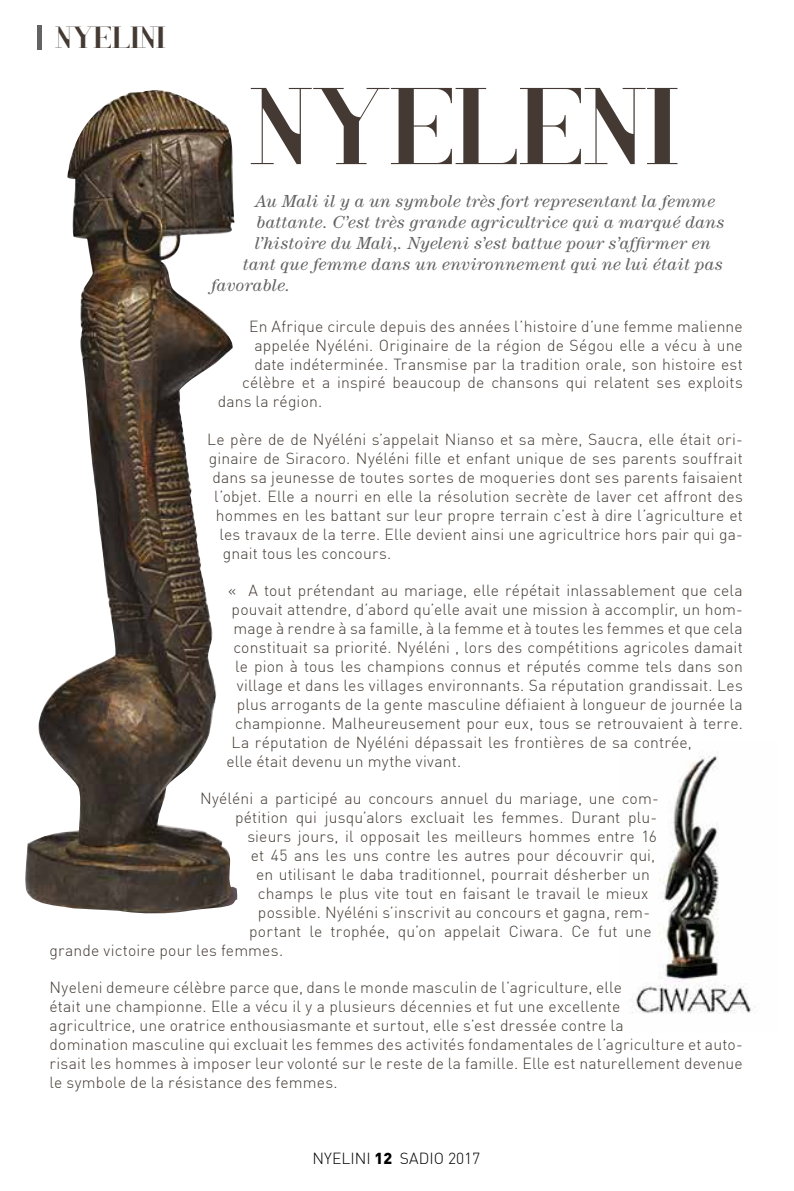
<style>
.page{position:relative;width:794px;height:1191px;background:#fff}
.page>*{position:absolute;margin:0;border:0;box-sizing:border-box;transform-origin:0 0}
.t1{font:112px "Voor";letter-spacing:.005em;color:#443a33}
.t2{font:31.5px "Voor";color:#443a33}
.t3{font:italic 17.5px "Century";letter-spacing:.015em;color:#646363}
.t4{font:300 15.75px/18.9px "DIN";letter-spacing:.01em;color:#443a33}
.t5{font:300 15.75px "DIN";color:#000}
.s1{font-weight:900}
</style>
<div class="page">
<img style="left:632px;top:753px;width:123px;height:261px">
<img style="left:25px;top:90px;width:212px;height:824px">
<div style="left:37px;top:25px;width:5px;height:25px;background:#646363"></div>
<h2 class="t2" style="left:55px;top:19px;width:111px">NYELINI</h2>
<h1 class="t1" style="left:251px;top:60px;width:428px">NYELENI</h1>
<p class="t3" style="left:255px;top:191px;width:461px">Au Mali il y a un symbole très fort representant la femme</p>
<p class="t3" style="left:257px;top:212px;width:469px">battante. C’est très grande agricultrice qui a marqué dans</p>
<p class="t3" style="left:255px;top:233px;width:457px">l’histoire du Mali,. Nyeleni s’est battue pour s’affirmer en</p>
<p class="t3" style="left:243px;top:254px;width:481px">tant que femme dans un environnement qui ne lui était pas</p>
<p class="t3" style="left:211px;top:275px;width:80px">favorable.</p>
<p class="t4" style="left:249px;top:316px;width:495px">En Afrique circule depuis des années l’histoire d’une femme malienne</p>
<p class="t4" style="left:254px;top:335px;width:490px">appelée Nyéléni. Originaire de la région de Ségou elle a vécu à une</p>
<p class="t4" style="left:254px;top:354px;width:490px">date indéterminée. Transmise par la tradition orale, son histoire est</p>
<p class="t4" style="left:242px;top:373px;width:502px">célèbre et a inspiré beaucoup de chansons qui relatent ses exploits</p>
<p class="t4" style="left:218px;top:392px;width:106px">dans la région.</p>
<p class="t4" style="left:207px;top:430px;width:537px">Le père de de Nyéléni s’appelait Nianso et sa mère, Saucra, elle était ori-</p>
<p class="t4" style="left:209px;top:449px;width:535px">ginaire de Siracoro. Nyéléni fille et enfant unique de ses parents souffrait</p>
<p class="t4" style="left:212px;top:468px;width:532px">dans sa jeunesse de toutes sortes de moqueries dont ses parents faisaient</p>
<p class="t4" style="left:214px;top:486px;width:530px">l’objet. Elle a nourri en elle la résolution secrète de laver cet affront des</p>
<p class="t4" style="left:216px;top:505px;width:528px">hommes en les battant sur leur propre terrain c’est à dire l’agriculture et</p>
<p class="t4" style="left:219px;top:524px;width:525px">les travaux de la terre. Elle devient ainsi une agricultrice hors pair qui ga-</p>
<p class="t4" style="left:223px;top:543px;width:170px">gnait tous les concours.</p>
<p class="t4" style="left:228px;top:581px;width:516px">« A tout prétendant au mariage, elle répétait inlassablement que cela</p>
<p class="t4" style="left:232px;top:600px;width:513px">pouvait attendre, d’abord qu’elle avait une mission à accomplir, un hom-</p>
<p class="t4" style="left:233px;top:619px;width:511px">mage à rendre à sa famille, à la femme et à toutes les femmes et que cela</p>
<p class="t4" style="left:233px;top:638px;width:511px">constituait sa priorité. Nyéléni , lors des compétitions agricoles damait</p>
<p class="t4" style="left:235px;top:657px;width:509px">le pion à tous les champions connus et réputés comme tels dans son</p>
<p class="t4" style="left:237px;top:675px;width:507px">village et dans les villages environnants. Sa réputation grandissait. Les</p>
<p class="t4" style="left:237px;top:694px;width:507px">plus arrogants de la gente masculine défiaient à longueur de journée la</p>
<p class="t4" style="left:235px;top:713px;width:509px">championne. Malheureusement pour eux, tous se retrouvaient à terre.</p>
<p class="t4" style="left:232px;top:732px;width:462px">La réputation de Nyéléni dépassait les frontières de sa contrée,</p>
<p class="t4" style="left:226px;top:751px;width:236px">elle était devenu un mythe vivant.</p>
<p class="t4" style="left:200px;top:789px;width:460px">Nyéléni a participé au concours annuel du mariage, une com-</p>
<p class="t4" style="left:235px;top:808px;width:423px">pétition qui jusqu’alors excluait les femmes. Durant plu-</p>
<p class="t4" style="left:247px;top:827px;width:411px">sieurs jours, il opposait les meilleurs hommes entre 16</p>
<p class="t4" style="left:251px;top:846px;width:406px">et 45 ans les uns contre les autres pour découvrir qui,</p>
<p class="t4" style="left:256px;top:864px;width:395px">en utilisant le daba traditionnel, pourrait désherber un</p>
<p class="t4" style="left:258px;top:883px;width:392px">champs le plus vite tout en faisant le travail le mieux</p>
<p class="t4" style="left:258px;top:902px;width:394px">possible. Nyéléni s’inscrivit au concours et gagna, rem-</p>
<p class="t4" style="left:249px;top:921px;width:404px">portant le trophée, qu’on appelait Ciwara. Ce fut une</p>
<p class="t4" style="left:50px;top:940px;width:235px">grande victoire pour les femmes.</p>
<p class="t4" style="left:50px;top:978px;width:695px">Nyeleni demeure célèbre parce que, dans le monde masculin de l’agriculture, elle<br>était une championne. Elle a vécu il y a plusieurs décennies et fut une excellente<br>agricultrice, une oratrice enthousiasmante et surtout, elle s’est dressée contre la<br>domination masculine qui excluait les femmes des activités fondamentales de l’agriculture et auto&shy;risait les hommes à imposer leur volonté sur le reste de la famille. Elle est naturellement devenue le symbole de la résistance des femmes.</p>
<p class="t5" style="left:312px;top:1148px;width:169px">Nyelini <span class="s1">12</span> sadio 2017</p>
</div>
